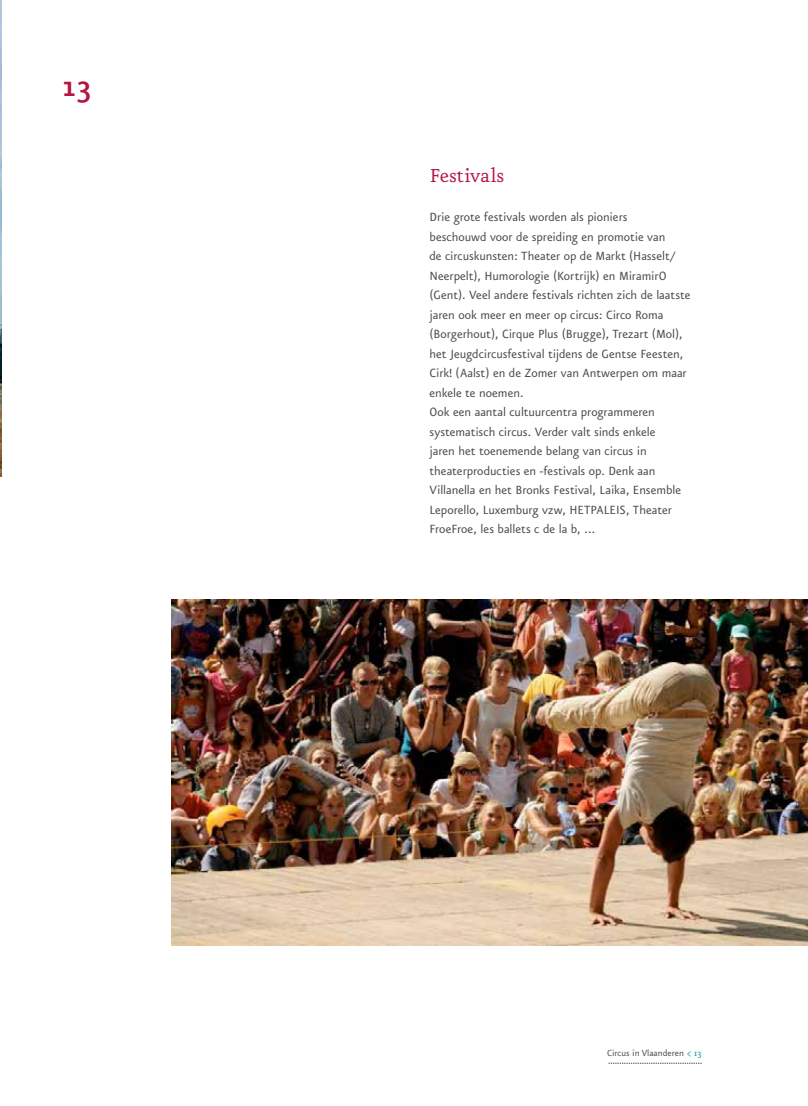
<style>
.page{position:relative;width:808px;height:1106px;background:#fff}
.page>*{position:absolute;margin:0;border:0;box-sizing:border-box;transform-origin:0 0}
.t1{font:500 36px "Eureka Sans";color:#b41641}
.t2{font:22.5px "Eureka";letter-spacing:-.01em;color:#b41641}
.t3{font:14.25px/19.5px "Eureka Sans";letter-spacing:-.005em;color:#464b4d}
.t4{font:10.5px "Eureka Sans";color:#464b4d}
.s1{font-family:"Eureka";color:#0094a7}
</style>
<div class="page">
<img style="left:0;top:0;width:1px;height:476px">
<img style="left:172px;top:600px;width:636px;height:345px">
<svg style="left:608px;top:1063px;width:94px;height:1px"></svg>
<h1 class="t1" style="left:62px;top:68px;width:31px">13</h1>
<h2 class="t2" style="left:429px;top:166px;width:77px">Festivals</h2>
<p class="t3" style="left:429px;top:208px;width:263px">Drie grote festivals worden als pioniers<br>beschouwd voor de spreiding en promotie van<br>de circuskunsten: Theater op de Markt (Hasselt/ Neerpelt), Humorologie (Kortrijk) en MiramirO (Gent). Veel andere festivals richten zich de laatste jaren ook meer en meer op circus: Circo Roma (Borgerhout), Cirque Plus (Brugge), Trezart (Mol), het Jeugdcircusfestival tijdens de Gentse Feesten, Cirk! (Aalst) en de Zomer van Antwerpen om maar enkele te noemen.<br>Ook een aantal cultuurcentra programmeren systematisch circus. Verder valt sinds enkele<br>jaren het toenemende belang van circus in theaterproducties en -festivals op. Denk aan Villanella en het Bronks Festival, Laika, Ensemble Leporello, Luxemburg vzw, HETPALEIS, Theater FroeFroe, les ballets c de la b, ...</p>
<p class="t4" style="left:607px;top:1048px;width:96px">Circus in Vlaanderen <span class="s1">&lt; 13</span></p>
</div>
